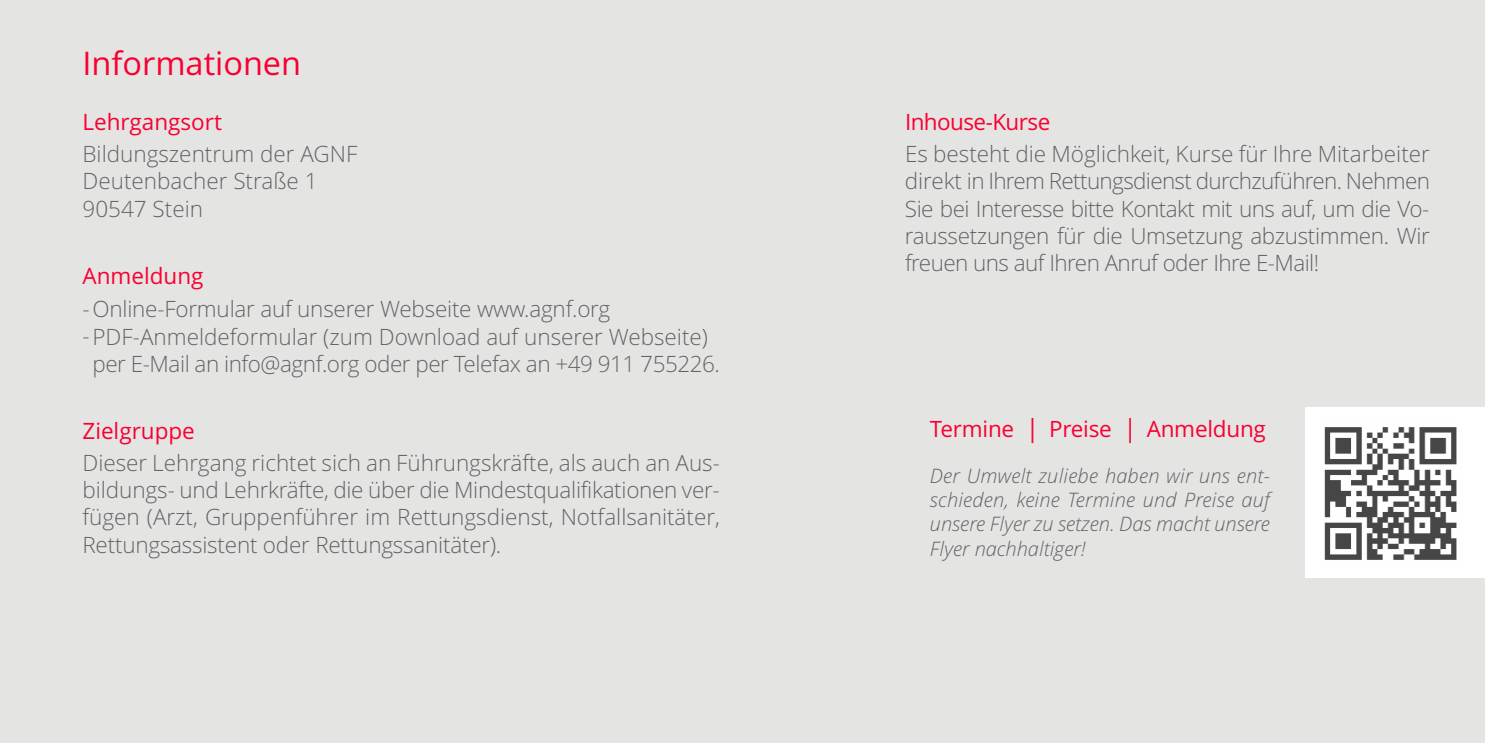
<style>
.page{position:relative;width:1485px;height:743px;background:#fff}
.page>*{position:absolute;margin:0;border:0;box-sizing:border-box;transform-origin:0 0}
.t1{font:32.5px "Open Sans";color:#f90032}
.t2{font:300 22.5px/27.2px "Open Sans";letter-spacing:-.01em;color:#616366}
.t3{font:22.5px "Open Sans";letter-spacing:-.01em;color:#f90032}
.t4{font:italic 300 20px/24px "Open Sans";color:#616366;text-align:justify}
.s1{font-style:italic;font-size:25px}
</style>
<div class="page">
<div style="left:0;top:0;width:1485px;height:742px;background:#e4e4e2"></div>
<div style="left:1305px;top:408px;width:180px;height:170px;background:#fff"></div>
<img style="left:1324px;top:427px;width:133px;height:133px">
<h1 class="t1" style="left:82px;top:45px;width:220px">Informationen</h1>
<p class="t3" style="left:82px;top:109px;width:141px">Lehrgangsort</p>
<p class="t2" style="left:83px;top:141px;width:276px">Bildungszentrum der AGNF<br>Deutenbacher Straße 1<br>90547 Stein</p>
<p class="t3" style="left:83px;top:263px;width:123px">Anmeldung</p>
<p class="t2" style="left:83px;top:296px;width:627px">-Online-Formular auf unserer Webseite www.agnf.org -PDF-Anmeldeformular (zum Download auf unserer Webseite)</p>
<p class="t2" style="left:92px;top:350px;width:629px">per E-Mail an info@agnf.org oder per Telefax an +49 911 755226.</p>
<p class="t3" style="left:83px;top:417px;width:114px">Zielgruppe</p>
<p class="t2" style="left:82px;top:449px;width:639px;text-align:justify">Dieser Lehrgang richtet sich an Führungskräfte, als auch an Aus&shy;bildungs- und Lehrkräfte, die über die Mindestqualifikationen ver&shy;fügen (Arzt, Gruppenführer im Rettungsdienst, Notfallsanitäter, Rettungsassistent oder Rettungssanitäter).</p>
<p class="t3" style="left:905px;top:109px;width:147px">Inhouse-Kurse</p>
<p class="t2" style="left:905px;top:141px;width:527px;text-align:justify">Es besteht die Möglichkeit, Kurse für Ihre Mitarbeiter direkt in Ihrem Rettungsdienst durchzuführen. Nehmen Sie bei Interesse bitte Kontakt mit uns auf, um die Vo&shy;raussetzungen für die Umsetzung abzustimmen. Wir freuen uns auf Ihren Anruf oder Ihre E-Mail!</p>
<p class="t3" style="left:930px;top:416px;width:338px">Termine <span class="s1">|</span> Preise <span class="s1">|</span> Anmeldung</p>
<p class="t4" style="left:930px;top:464px;width:341px">Der Umwelt zuliebe haben wir uns ent&shy;schieden, keine Termine und Preise auf unsere Flyer zu setzen. Das macht unsere Flyer nachhaltiger!</p>
</div>
